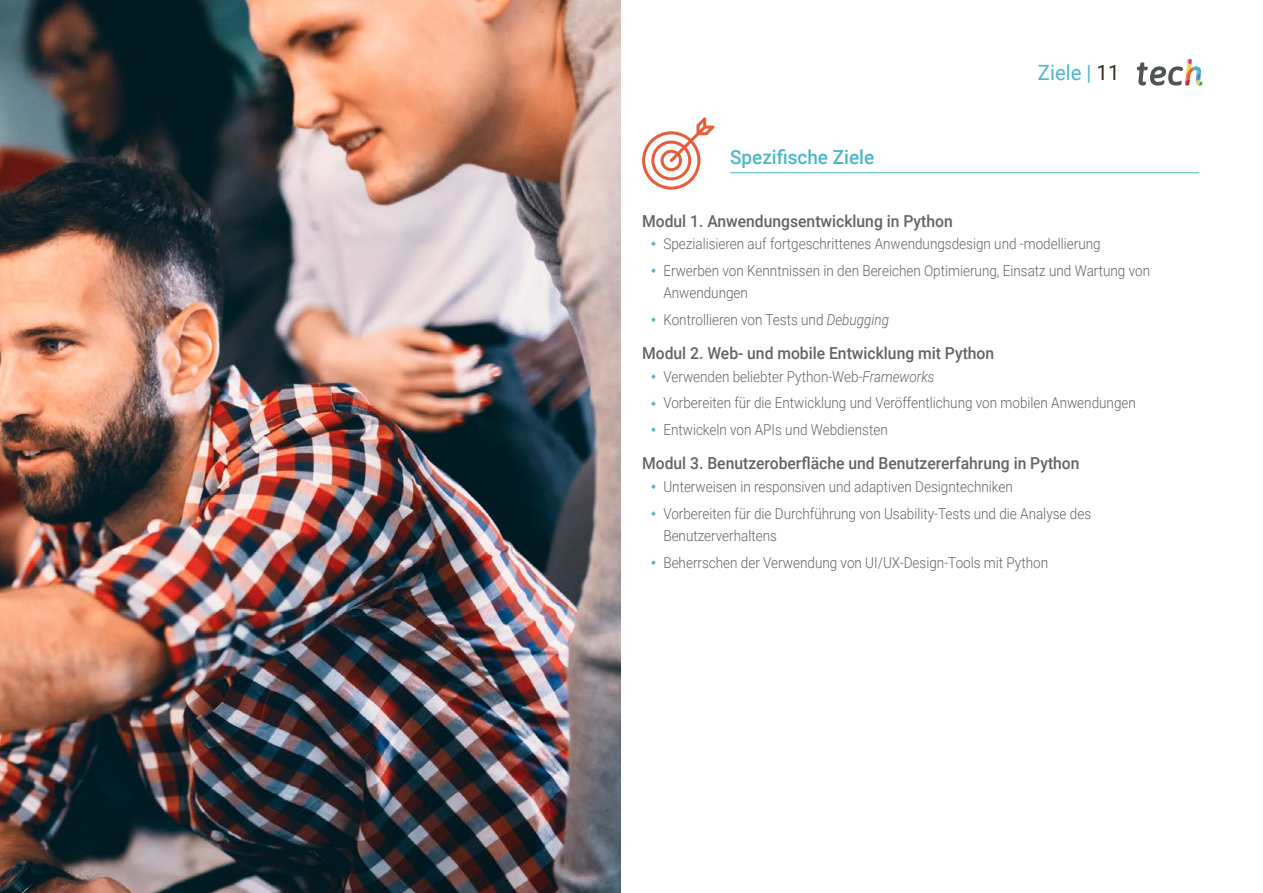
<style>
.page{position:relative;width:1263px;height:893px;background:#fff}
.page>*{position:absolute;margin:0;border:0;box-sizing:border-box;transform-origin:0 0}
.t1{font:21px "Roboto";color:#4db7c5}
.t2{font:500 19.5px "Roboto";color:#4db7c5}
.t3{font:500 16.5px "Roboto";color:#61646a;scale:.95 1}
.t4{font:300 15px/26.7px "Roboto";color:#61646a;scale:.9 1}
.s1{color:#312e20}
.s2{font-style:italic}
</style>
<div class="page">
<hr style="left:730px;top:172px;width:469px;height:1px;background:#4db7c5">
<svg style="left:642px;top:117px;width:72px;height:73px"></svg>
<img style="left:0;top:0;width:621px;height:893px">
<svg style="left:1137px;top:59px;width:65px;height:27px"></svg>
<h2 class="t2" style="left:730px;top:144px;width:145px">Spezifische Ziele</h2>
<h1 class="t1" style="left:1038px;top:57px;width:83px">Ziele | <span class="s1">11</span></h1>
<p class="t3" style="left:642px;top:209px;width:328px">Modul 1. Anwendungsentwicklung in Python</p>
<p class="t4" style="left:663px;top:230px;width:542px">Spezialisieren auf fortgeschrittenes Anwendungsdesign und -modellierung<br>Erwerben von Kenntnissen in den Bereichen Optimierung, Einsatz und Wartung von</p>
<p class="t4" style="left:663px;top:279px;width:252px">Anwendungen<br>Kontrollieren von Tests und <span class="s2">Debugging</span></p>
<p class="t3" style="left:642px;top:342px;width:372px">Modul 2. Web- und mobile Entwicklung mit Python</p>
<p class="t4" style="left:663px;top:362px;width:526px">Verwenden beliebter Python-Web-<span class="s2">Frameworks<br></span>Vorbereiten für die Entwicklung und Veröffentlichung von mobilen Anwendungen<br>Entwickeln von APIs und Webdiensten</p>
<p class="t3" style="left:642px;top:452px;width:462px">Modul 3. Benutzeroberfläche und Benutzererfahrung in Python</p>
<p class="t4" style="left:663px;top:473px;width:477px">Unterweisen in responsiven und adaptiven Designtechniken<br>Vorbereiten für die Durchführung von Usability-Tests und die Analyse des</p>
<p class="t4" style="left:663px;top:522px;width:429px">Benutzerverhaltens<br>Beherrschen der Verwendung von UI/UX-Design-Tools mit Python</p>
</div>
